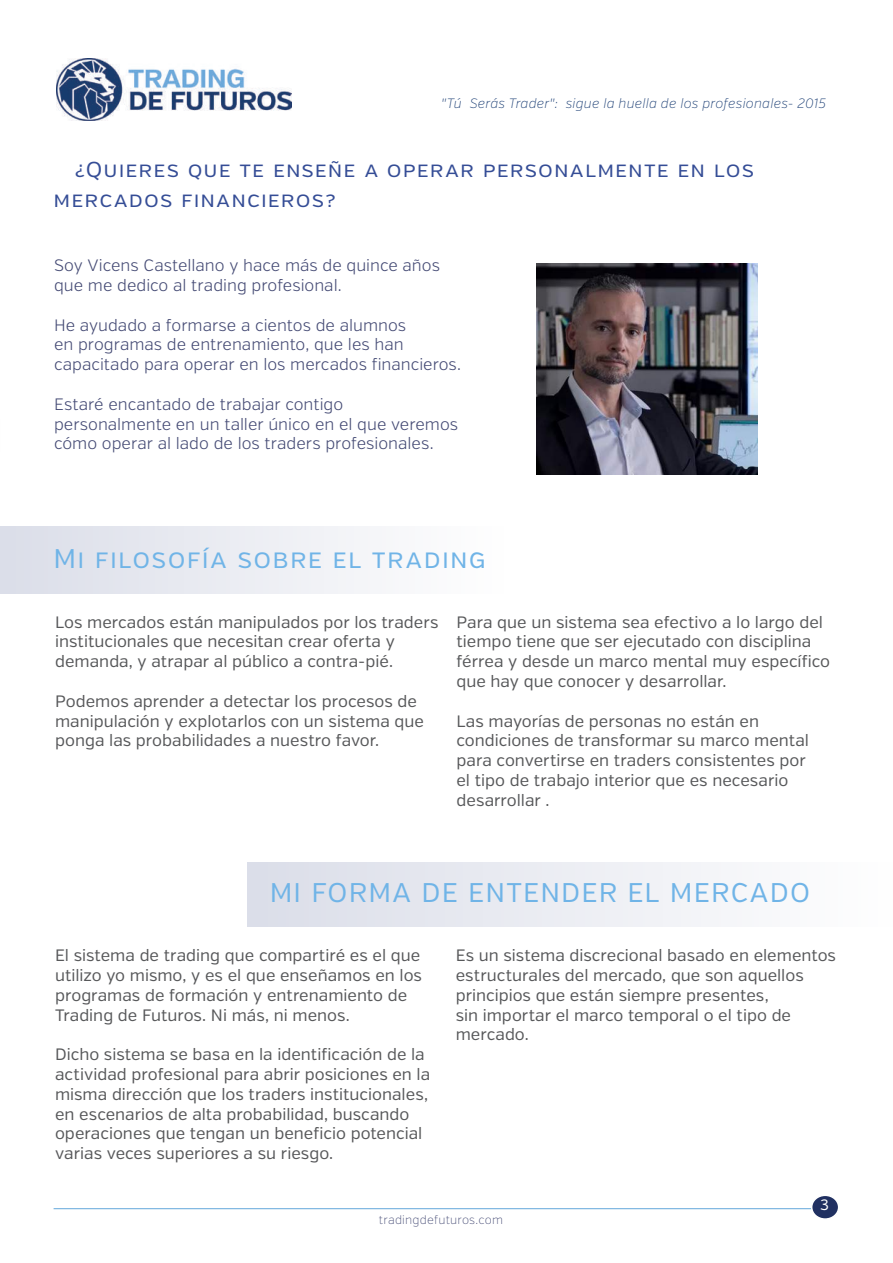
<style>
.page{position:relative;width:893px;height:1263px;background:#fff}
.page>*{position:absolute;margin:0;border:0;box-sizing:border-box;transform-origin:0 0}
.t1{font:27px "Verb";letter-spacing:.045em;color:#70b4e7}
.t2{font:21.6px/30px "Verb";letter-spacing:.045em;color:#354d96;scale:1.04 1}
.t3{font:16.5px/19.8px "Verb";color:#57585a}
.t4{font:300 16.5px/19.8px "Verb";color:#444a74}
.t5{font:15px "Verb";color:#fff}
.t6{font:italic 200 13.5px "Verb";letter-spacing:.005em;color:#1b3e74}
.t7{font:200 12px "Verb";letter-spacing:.015em;color:#444a74}
</style>
<div class="page">
<hr style="left:54px;top:1208px;width:784px;height:1px;background:#62a7db">
<div style="left:812px;top:1195px;width:27px;height:24px;background:#203061;border-radius:50%"></div>
<div style="left:811px;top:1194px;width:28px;height:26px;border:2px solid #fff;border-radius:50%"></div>
<img style="left:57px;top:59px;width:234px;height:62px">
<div style="left:247px;top:862px;width:646px;height:65px;background:linear-gradient(to right,#dadde8,#fefefe)"></div>
<div style="left:0;top:526px;width:503px;height:67px;background:linear-gradient(to right,#dadde9,#fefefe)"></div>
<img style="left:537px;top:263px;width:220px;height:212px">
<p class="t6" style="left:441px;top:95px;width:386px">"Tú Serás Trader": sigue la huella de los profesionales- 2015</p>
<h2 class="t2" style="left:54px;top:155px;width:675px;text-indent:21px">¿Quieres que te enseñe a operar personalmente en los mercados financieros?</h2>
<p class="t4" style="left:54px;top:256px;width:387px">Soy Vicens Castellano y hace más de quince años que me dedico al trading profesional.</p>
<p class="t4" style="left:54px;top:315px;width:409px">He ayudado a formarse a cientos de alumnos<br>en programas de entrenamiento, que les han capacitado para operar en los mercados financieros.</p>
<p class="t4" style="left:54px;top:394px;width:406px">Estaré encantado de trabajar contigo personalmente en un taller único en el que veremos cómo operar al lado de los traders profesionales.</p>
<h1 class="t1" style="left:54px;top:542px;width:434px">Mi filosofía sobre el trading</h1>
<p class="t3" style="left:55px;top:612px;width:385px">Los mercados están manipulados por los traders institucionales que necesitan crear oferta y demanda, y atrapar al público a contra-pié.</p>
<p class="t3" style="left:55px;top:691px;width:370px">Podemos aprender a detectar los procesos de manipulación y explotarlos con un sistema que ponga las probabilidades a nuestro favor.</p>
<p class="t3" style="left:456px;top:612px;width:375px">Para que un sistema sea efectivo a lo largo del tiempo tiene que ser ejecutado con disciplina férrea y desde un marco mental muy específico que hay que conocer y desarrollar.</p>
<p class="t3" style="left:456px;top:711px;width:354px">Las mayorías de personas no están en condiciones de transformar su marco mental para convertirse en traders consistentes por el tipo de trabajo interior que es necesario desarrollar .</p>
<h1 class="t1" style="left:270px;top:876px;width:542px">MI FORMA DE ENTENDER EL MERCADO</h1>
<p class="t3" style="left:55px;top:946px;width:368px">El sistema de trading que compartiré es el que utilizo yo mismo, y es el que enseñamos en los programas de formación y entrenamiento de Trading de Futuros. Ni más, ni menos.</p>
<p class="t3" style="left:55px;top:1045px;width:377px">Dicho sistema se basa en la identificación de la actividad profesional para abrir posiciones en la misma dirección que los traders institucionales, en escenarios de alta probabilidad, buscando operaciones que tengan un beneficio potencial varias veces superiores a su riesgo.</p>
<p class="t3" style="left:456px;top:946px;width:382px">Es un sistema discrecional basado en elementos estructurales del mercado, que son aquellos principios que están siempre presentes,<br>sin importar el marco temporal o el tipo de mercado.</p>
<p class="t5" style="left:820px;top:1195px;width:10px">3</p>
<p class="t7" style="left:379px;top:1213px;width:126px">tradingdefuturos.com</p>
</div>
